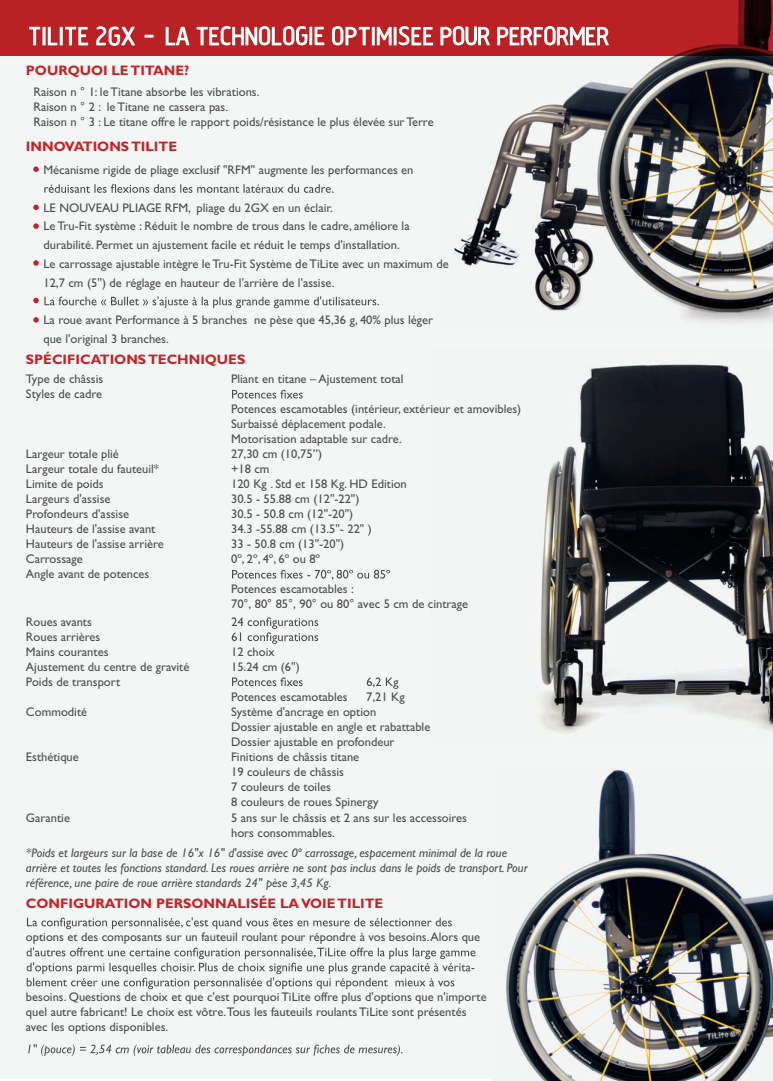
<style>
.page{position:relative;width:773px;height:1081px;background:#fff}
.page>*{position:absolute;margin:0;border:0;box-sizing:border-box;transform-origin:0 0}
.t1{font:700 13.75px "Gill Sans Std";color:#c32327}
.t2{font:12.5px/15px "Gill Sans Std";color:#4d4e4d}
.t3{font:italic 12.5px/15px "Gill Sans Std";color:#4d4e4d}
</style>
<div class="page">
<div style="left:0;top:0;width:772px;height:1078px;background:#f4f5f5"></div>
<img style="left:491px;top:765px;width:281px;height:316px">
<img style="left:540px;top:364px;width:232px;height:370px">
<img style="left:451px;top:56px;width:321px;height:267px">
<svg style="left:0;top:0;width:772px;height:56px;background:#af1f23"></svg>
<svg style="left:96px;top:26px;width:39px;height:20px"></svg>
<svg style="left:29px;top:27px;width:11px;height:18px"></svg>
<svg style="left:42px;top:27px;width:4px;height:18px"></svg>
<hr style="left:60px;top:27px;width:3px;height:18px;background:#fff">
<svg style="left:48px;top:27px;width:9px;height:18px"></svg>
<svg style="left:65px;top:27px;width:23px;height:18px"></svg>
<svg style="left:44px;top:184px;width:289px;height:9px"></svg>
<svg style="left:33px;top:166px;width:6px;height:6px"></svg>
<svg style="left:33px;top:223px;width:6px;height:6px"></svg>
<svg style="left:33px;top:317px;width:6px;height:6px"></svg>
<svg style="left:33px;top:260px;width:6px;height:6px"></svg>
<svg style="left:33px;top:205px;width:6px;height:5px"></svg>
<svg style="left:33px;top:296px;width:346px;height:12px"></svg>
<svg style="left:232px;top:390px;width:70px;height:8px"></svg>
<svg style="left:232px;top:570px;width:158px;height:10px"></svg>
<svg style="left:231px;top:617px;width:87px;height:27px"></svg>
<svg style="left:232px;top:677px;width:166px;height:12px"></svg>
<svg style="left:27px;top:917px;width:424px;height:12px"></svg>
<svg style="left:27px;top:947px;width:448px;height:42px"></svg>
<svg style="left:166px;top:27px;width:23px;height:18px"></svg>
<svg style="left:440px;top:26px;width:50px;height:20px"></svg>
<svg style="left:497px;top:26px;width:112px;height:20px"></svg>
<svg style="left:196px;top:26px;width:112px;height:20px"></svg>
<svg style="left:314px;top:27px;width:10px;height:18px"></svg>
<hr style="left:309px;top:27px;width:3px;height:18px;background:#fff">
<svg style="left:398px;top:26px;width:35px;height:19px"></svg>
<svg style="left:376px;top:27px;width:15px;height:18px"></svg>
<hr style="left:372px;top:27px;width:3px;height:18px;background:#fff">
<hr style="left:393px;top:27px;width:3px;height:18px;background:#fff">
<svg style="left:331px;top:26px;width:39px;height:20px"></svg>
<svg style="left:144px;top:35px;width:9px;height:3px"></svg>
<svg style="left:28px;top:1044px;width:374px;height:12px"></svg>
<p class="t1" style="left:26px;top:62px;width:165px">POURQUOI LETITANE?</p>
<p class="t2" style="left:33px;top:85px;width:401px">Raison n ° 1: le Titane absorbe les vibrations.<br>Raison n ° 2 : le Titane ne cassera pas.<br>Raison n ° 3 : Le titane offre le rapport poids/résistance le plus élevée sur Terre</p>
<p class="t1" style="left:26px;top:138px;width:153px">INNOVATIONSTILITE</p>
<p class="t2" style="left:43px;top:162px;width:371px">Mécanisme rigide de pliage exclusif "RFM" augmente les performances en</p>
<p class="t2" style="left:43px;top:198px;width:406px;line-height:18.8px">LE NOUVEAU PLIAGE RFM, pliage du 2GX en un éclair.<br>Le Tru-Fit système : Réduit le nombre de trous dans le cadre, améliore la durabilité. Permet un ajustement facile et réduit le temps d'installation.<br>Le carrossage ajustable intègre le Tru-Fit Système de TiLite avec un maximum de 12,7 cm (5'') de réglage en hauteur de l'arrière de l'assise.</p>
<p class="t2" style="left:43px;top:310px;width:391px;line-height:18.8px">La roue avant Performance à 5 branches ne pèse que 45,36 g, 40% plus léger que l'original 3 branches.</p>
<p class="t2" style="left:26px;top:372px;width:79px">Type de châssis<br>Styles de cadre</p>
<p class="t1" style="left:26px;top:351px;width:221px">SPÉCIFICATIONSTECHNIQUES</p>
<p class="t2" style="left:231px;top:372px;width:174px">Pliant en titane – Ajustement total</p>
<p class="t2" style="left:231px;top:402px;width:291px">Potences escamotables (intérieur, extérieur et amovibles)<br>Surbaissé déplacement podale.<br>Motorisation adaptable sur cadre.<br>27,30 cm (10,75”)<br>+18 cm<br>120 Kg . Std et 158 Kg. HD Edition<br>30.5 - 55.88 cm (12"-22")<br>30.5 - 50.8 cm (12"-20")<br>34.3 -55.88 cm (13.5"- 22" )<br>33 - 50.8 cm (13"-20")<br>0º, 2º, 4º, 6º ou 8º</p>
<p class="t2" style="left:231px;top:582px;width:238px">Potences escamotables :<br>70°, 80° 85°, 90° ou 80° avec 5 cm de cintrage</p>
<p class="t2" style="left:231px;top:644px;width:70px">12 choix<br>15.24 cm (6")</p>
<p class="t2" style="left:231px;top:689px;width:118px">Potences escamotables</p>
<p class="t2" style="left:26px;top:447px;width:139px">Largeur totale plié<br>Largeur totale du fauteuil*<br>Limite de poids<br>Largeurs d'assise<br>Profondeurs d'assise<br>Hauteurs de l'assise avant<br>Hauteurs de l'assise arrière<br>Carrossage<br>Angle avant de potences</p>
<p class="t2" style="left:26px;top:614px;width:165px">Roues avants<br>Roues arrières<br>Mains courantes<br>Ajustement du centre de gravité<br>Poids de transport</p>
<p class="t2" style="left:26px;top:704px;width:63px">Commodité</p>
<p class="t2" style="left:26px;top:749px;width:54px">Esthétique</p>
<p class="t2" style="left:231px;top:689px;width:201px;text-indent:135px">7,21 Kg<br>Système d'ancrage en option<br>Dossier ajustable en angle et rabattable<br>Dossier ajustable en profondeur<br>Finitions de châssis titane<br>19 couleurs de châssis<br>7 couleurs de toiles<br>8 couleurs de roues Spinergy</p>
<p class="t2" style="left:231px;top:810px;width:237px">5 ans sur le châssis et 2 ans sur les accessoires hors consommables.</p>
<p class="t3" style="left:26px;top:845px;width:503px">*Poids et largeurs sur la base de 16"x 16" d'assise avec 0º carrossage, espacement minimal de la roue arrière et toutes les fonctions standard. Les roues arrière ne sont pas inclus dans le poids de transport. Pour référence, une paire de roue arrière standards 24" pèse 3,45 Kg.</p>
<p class="t2" style="left:26px;top:810px;width:46px">Garantie</p>
<p class="t1" style="left:26px;top:895px;width:359px">CONFIGURATION PERSONNALISÉE LAVOIETILITE</p>
<p class="t2" style="left:26px;top:929px;width:455px">options et des composants sur un fauteuil roulant pour répondre à vos besoins.Alors que</p>
<p class="t2" style="left:26px;top:989px;width:462px">besoins. Questions de choix et que c'est pourquoi TiLite offre plus d'options que n'importe quel autre fabricant! Le choix est vôtre.Tous les fauteuils roulants TiLite sont présentés avec les options disponibles.</p>
</div>
